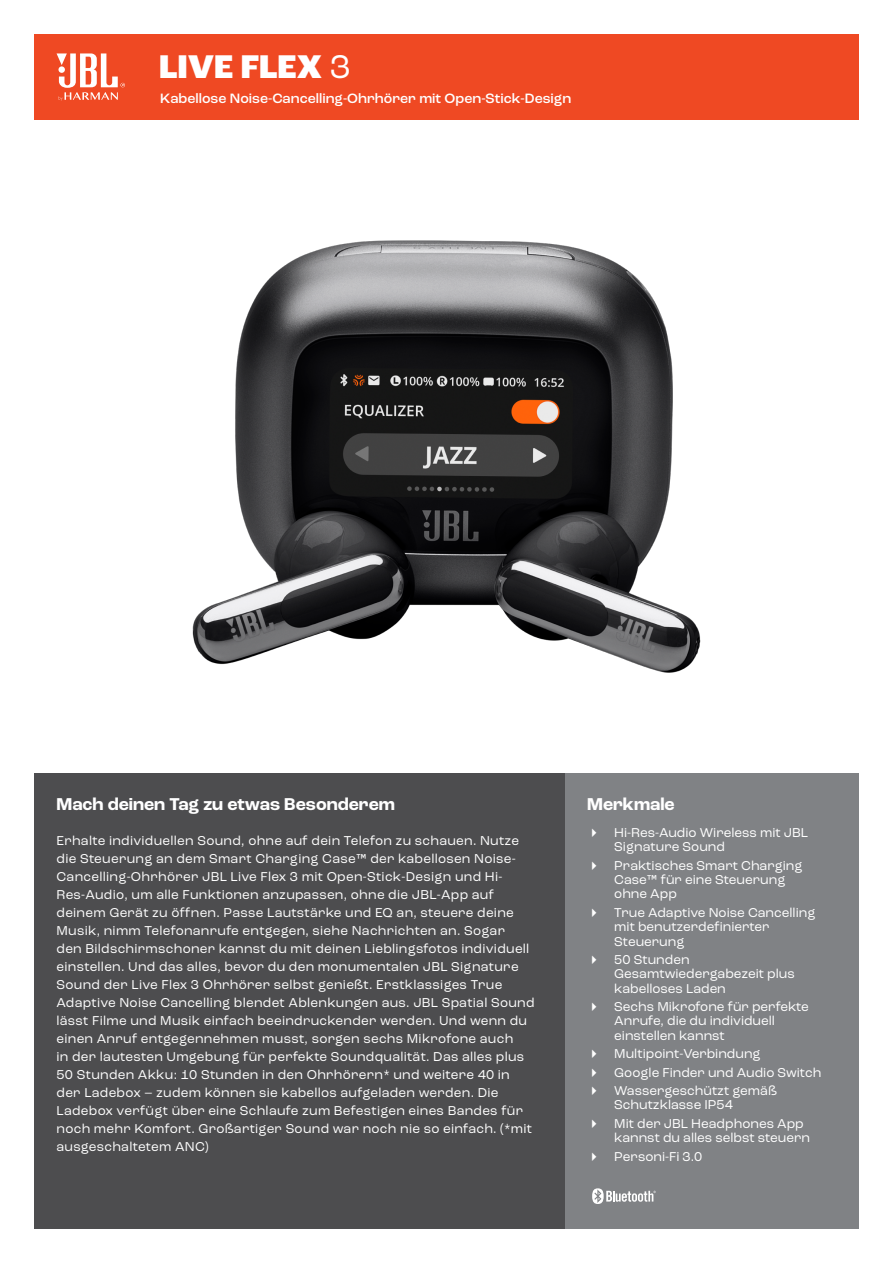
<style>
.page{position:relative;width:893px;height:1263px;background:#fff}
.page>*{position:absolute;margin:0;border:0;box-sizing:border-box;transform-origin:0 0}
.t1{font:800 34.5px "Roc Grotesk";color:#fff}
.t2{font:700 18px "Roc Grotesk";color:#fff}
.t3{font:500 14.25px "Roc Grotesk";color:#fff}
.t4{font:13.5px/18px "Roc Grotesk";letter-spacing:.02em;color:#fff}
.t5{font:13.5px/14.2px "Roc Grotesk";color:#fff}
.s1{font-weight:400}
</style>
<div class="page">
<img style="left:192px;top:240px;width:509px;height:433px">
<div style="left:34px;top:34px;width:825px;height:85px;background:#ef4923"></div>
<svg style="left:57px;top:53px;width:68px;height:48px"></svg>
<div style="left:565px;top:774px;width:294px;height:455px;background:#808285"></div>
<div style="left:34px;top:774px;width:531px;height:455px;background:#4d4d4f"></div>
<svg style="left:592px;top:1188px;width:64px;height:16px"></svg>
<h1 class="t1" style="left:159px;top:45px;width:193px">LIVE FLEX <span class="s1">3</span></h1>
<p class="t3" style="left:160px;top:89px;width:413px">Kabellose Noise-Cancelling-Ohrhörer mit Open-Stick-Design</p>
<h2 class="t2" style="left:57px;top:793px;width:340px">Mach deinen Tag zu etwas Besonderem</h2>
<p class="t4" style="left:57px;top:832px;width:480px">Erhalte individuellen Sound, ohne auf dein Telefon zu schauen. Nutze die Steuerung an dem Smart Charging Case™ der kabellosen Noise-Cancelling-Ohrhörer JBL Live Flex 3 mit Open-Stick-Design und Hi-Res-Audio, um alle Funktionen anzupassen, ohne die JBL-App auf deinem Gerät zu öffnen. Passe Lautstärke und EQ an, steuere deine Musik, nimm Telefonanrufe entgegen, siehe Nachrichten an. Sogar<br>den Bildschirmschoner kannst du mit deinen Lieblingsfotos individuell einstellen. Und das alles, bevor du den monumentalen JBL Signature Sound der Live Flex 3 Ohrhörer selbst genießt. Erstklassiges True Adaptive Noise Cancelling blendet Ablenkungen aus. JBL Spatial Sound lässt Filme und Musik einfach beeindruckender werden. Und wenn du einen Anruf entgegennehmen musst, sorgen sechs Mikrofone auch<br>in der lautesten Umgebung für perfekte Soundqualität. Das alles plus 50 Stunden Akku: 10 Stunden in den Ohrhörern* und weitere 40 in der Ladebox – zudem können sie kabellos aufgeladen werden. Die Ladebox verfügt über eine Schlaufe zum Befestigen eines Bandes für noch mehr Komfort. Großartiger Sound war noch nie so einfach. (*mit ausgeschaltetem ANC)</p>
<h2 class="t2" style="left:587px;top:793px;width:89px">Merkmale</h2>
<p class="t5" style="left:614px;top:826px;width:195px">Hi-Res-Audio Wireless mit JBL<br>Signature Sound</p>
<p class="t5" style="left:614px;top:858px;width:190px">Praktisches Smart Charging<br>Case™ für eine Steuerung ohne App</p>
<p class="t5" style="left:614px;top:905px;width:203px">True Adaptive Noise Cancelling mit benutzerdefinierter<br>Steuerung</p>
<p class="t5" style="left:614px;top:952px;width:182px">50 Stunden<br>Gesamtwiedergabezeit plus kabelloses Laden</p>
<p class="t5" style="left:614px;top:999px;width:196px">Sechs Mikrofone für perfekte<br>Anrufe, die du individuell einstellen kannst</p>
<p class="t5" style="left:614px;top:1044px;width:209px;line-height:18.5px">Multipoint-Verbindung<br>Google Finder und Audio Switch<br>Wassergeschützt gemäß</p>
<p class="t5" style="left:614px;top:1096px;width:191px;line-height:18.5px">Schutzklasse IP54<br>Mit der JBL Headphones App</p>
<p class="t5" style="left:614px;top:1128px;width:197px;line-height:18.5px">kannst du alles selbst steuern<br>Personi-Fi 3.0</p>
</div>
